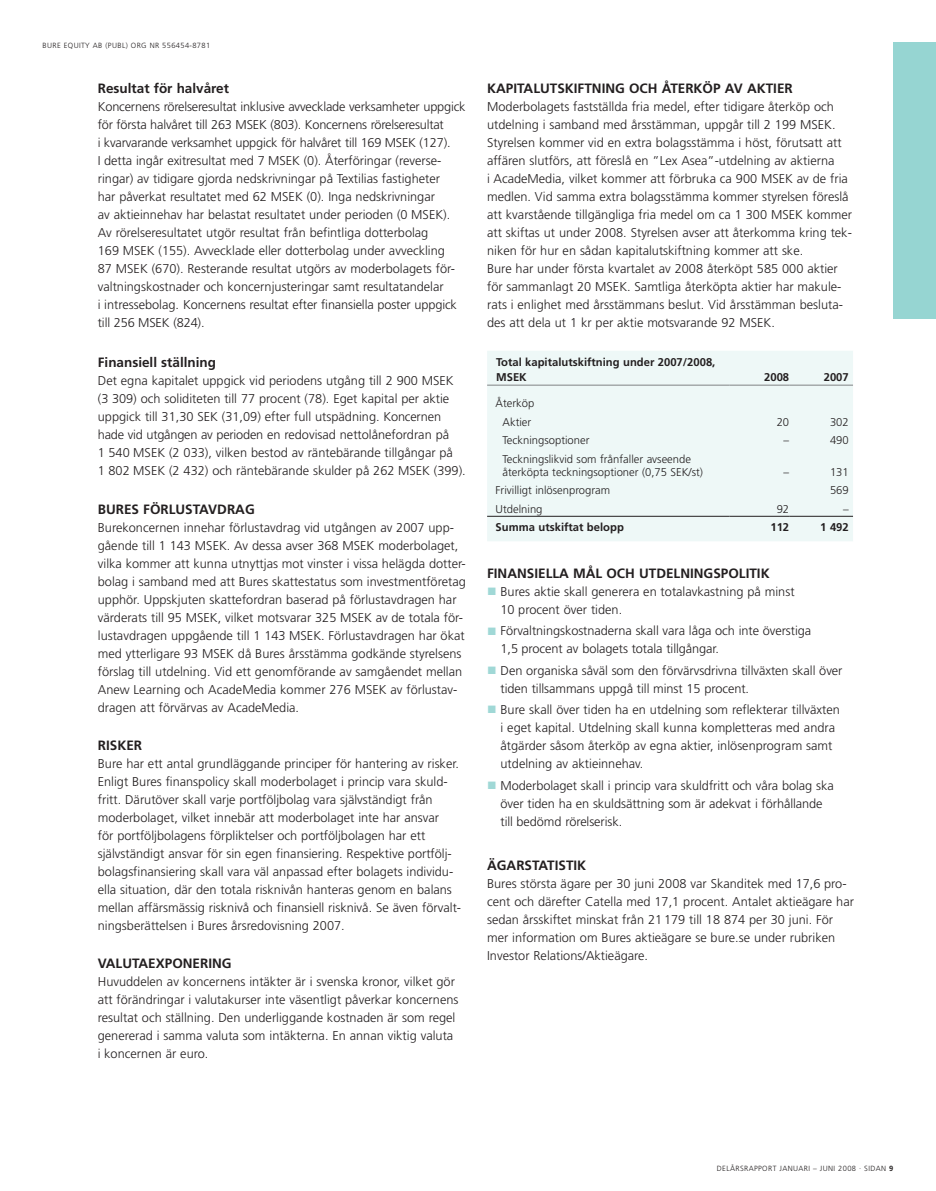
<style>
.page{position:relative;width:936px;height:1191px;background:#fff}
.page>*{position:absolute;margin:0;border:0;box-sizing:border-box;transform-origin:0 0}
.t1{font:700 13.5px "Frutiger LT Std";color:#231f20}
.t2{font:300 12.75px/18px "Frutiger LT Std";color:#231f20}
.t3{font:300 11.25px/18.5px "Frutiger LT Std";color:#231f20;text-align:center}
.t4{font:700 11.25px/15px "Frutiger LT Std";color:#231f20}
.t5{font:300 7.5px "Frutiger LT Std";letter-spacing:.05em;color:#231f20}
.s1{color:#a0d8d6}
.s2{font-weight:700}
</style>
<div class="page">
<div style="left:893px;top:43px;width:42px;height:276px;background:#96d5d2"></div>
<div style="left:487px;top:351px;width:366px;height:190px;background:#eef8f7"></div>
<hr style="left:487px;top:385px;width:242px;height:1px;background:#808285">
<hr style="left:729px;top:385px;width:60px;height:1px;background:#808285">
<hr style="left:789px;top:385px;width:64px;height:1px;background:#808285">
<hr style="left:487px;top:516px;width:242px;height:1px;background:#231f20">
<hr style="left:729px;top:516px;width:60px;height:1px;background:#231f20">
<hr style="left:789px;top:516px;width:64px;height:1px;background:#231f20">
<p class="t5" style="left:43px;top:43px;width:169px">BURE EQUITY AB (PUBL) ORG NR 556454-8781</p>
<p class="t1" style="left:98px;top:83px;width:133px">Resultat för halvåret</p>
<p class="t2" style="left:98px;top:98px;width:369px">Koncernens rörelseresultat inklusive avvecklade verksamheter upp gick för första halvåret till 263 MSEK (803). Koncernens rörelse resultat<br>i kvar varande verksamhet uppgick för halvåret till 169 MSEK (127).<br>I detta ingår exitresultat med 7 MSEK (0). Åter föringar (reverse&shy;ringar) av tidigare gjorda nedskrivningar på Textilias fastigheter<br>har påverkat resultatet med 62 MSEK (0). Inga nedskrivningar<br>av aktieinnehav har belastat resultatet under perioden (0 MSEK).<br>Av rörelseresultatet utgör resultat från befintliga dotter bolag<br>169 MSEK (155). Avvecklade eller dotterbolag under avveckling<br>87 MSEK (670). Resterande resultat utgörs av moder bolagets för&shy;valtningskostnader och koncernjusteringar samt resultatandelar<br>i intresse bolag. Koncernens resultat efter finansiella poster uppgick till 256 MSEK (824).</p>
<p class="t1" style="left:98px;top:357px;width:120px">Finansiell ställning</p>
<p class="t2" style="left:98px;top:373px;width:369px">Det egna kapitalet uppgick vid periodens utgång till 2 900 MSEK (3 309) och soliditeten till 77 procent (78). Eget kapital per aktie uppgick till 31,30 SEK (31,09) efter full utspädning. Koncernen hade vid utgången av perioden en redovisad netto lånefordran på<br>1 540 MSEK (2 033), vilken bestod av ränte bärande tillgångar på<br>1 802 MSEK (2 432) och räntebärande skulder på 262 MSEK (399).</p>
<p class="t1" style="left:98px;top:503px;width:158px">BURES FÖRLUSTAVDRAG</p>
<p class="t2" style="left:98px;top:519px;width:369px">Burekoncernen innehar förlustavdrag vid utgången av 2007 upp&shy;gående till 1 143 MSEK. Av dessa avser 368 MSEK moderbolaget, vilka kommer att kunna utnyttjas mot vinster i vissa helägda dotter&shy;bolag i samband med att Bures skattestatus som investment företag upphör. Uppskjuten skattefordran baserad på förlust avdragen har värderats till 95 MSEK, vilket motsvarar 325 MSEK av de totala för&shy;lustavdragen uppgående till 1 143 MSEK. Förlustavdragen har ökat med ytterligare 93 MSEK då Bures årsstämma godkände styrelsens förslag till utdelning. Vid ett genomförande av samgåendet mellan Anew Learning och AcadeMedia kommer 276 MSEK av förlustav&shy;dragen att förvärvas av AcadeMedia.</p>
<p class="t1" style="left:98px;top:740px;width:46px">RISKER</p>
<p class="t2" style="left:98px;top:755px;width:365px">Bure har ett antal grundläggande principer för hantering av risker.<br>Enligt Bures finanspolicy skall moderbolaget i princip vara skuld&shy;fritt. Därutöver skall varje portföljbolag vara själv ständigt från moderbolaget, vilket innebär att moderbolaget inte har ansvar<br>för portföljbolagens förpliktelser och portföljbolagen har ett<br>själv ständigt ansvar för sin egen finansiering. Respektive portfölj&shy;bolagsfinansiering skall vara väl anpassad efter bolagets individu&shy;ella situation, där den totala risknivån hanteras genom en balans mellan affärsmässig risknivå och finansiell risknivå. Se även förvalt&shy;ningsberättelsen i Bures årsredovisning 2007.</p>
<p class="t1" style="left:98px;top:958px;width:135px">VALUTAEXPONERING</p>
<p class="t2" style="left:98px;top:973px;width:362px">Huvuddelen av koncernens intäkter är i svenska kronor, vilket gör att förändringar i valutakurser inte väsentligt påverkar koncernens resultat och ställning. Den underliggande kostnaden är som regel genererad i samma valuta som intäkterna. En annan viktig valuta i koncernen är euro.</p>
<p class="t1" style="left:487px;top:83px;width:307px">KAPITALUTSKIFTNING OCH ÅTERKÖP AV AKTIER</p>
<p class="t2" style="left:487px;top:98px;width:366px">Moderbolagets fastställda fria medel, efter tidigare återköp och utdelning i samband med årsstämman, uppgår till 2 199 MSEK.<br>Styrelsen kommer vid en extra bolagsstämma i höst, förutsatt att affären slutförs, att föreslå en ”Lex Asea”-utdelning av aktierna<br>i AcadeMedia, vilket kommer att förbruka ca 900 MSEK av de fria medlen. Vid samma extra bolagsstämma kommer styrelsen föreslå att kvarstående tillgängliga fria medel om ca 1 300 MSEK kommer att skiftas ut under 2008. Styrelsen avser att återkomma kring tek&shy;niken för hur en sådan kapitalutskiftning kommer att ske.<br>Bure har under första kvartalet av 2008 återköpt 585 000 aktier för samman lagt 20 MSEK. Samtliga återköpta aktier har makule&shy;rats i enlighet med årsstämmans beslut. Vid årsstämman besluta&shy;des att dela ut 1 kr per aktie motsvarande 92 MSEK.</p>
<p class="t4" style="left:496px;top:355px;width:221px">Total kapitalutskiftning under 2007/2008,<br>MSEK</p>
<p class="t4" style="left:764px;top:370px;width:27px">2008</p>
<p class="t4" style="left:823px;top:370px;width:27px">2007</p>
<p class="t3" style="left:495px;top:395px;width:40px">Återköp<br>Aktier</p>
<p class="t3" style="left:776px;top:414px;width:14px">20</p>
<p class="t3" style="left:830px;top:414px;width:20px">302</p>
<p class="t3" style="left:502px;top:432px;width:88px">Teckningsoptioner</p>
<p class="t3" style="left:783px;top:432px;width:7px">–</p>
<p class="t3" style="left:830px;top:432px;width:20px">490</p>
<p class="t3" style="left:502px;top:453px;width:202px;line-height:12.8px;text-align:left">Teckningslikvid som frånfaller avseende återköpta teckningsoptioner (0,75 SEK/st)</p>
<p class="t3" style="left:783px;top:463px;width:7px">–</p>
<p class="t3" style="left:830px;top:463px;width:20px">131</p>
<p class="t3" style="left:495px;top:482px;width:116px">Frivilligt inlösenprogram</p>
<p class="t3" style="left:830px;top:482px;width:20px">569</p>
<p class="t3" style="left:495px;top:500px;width:48px">Utdelning</p>
<p class="t3" style="left:776px;top:500px;width:14px">92</p>
<p class="t3" style="left:843px;top:500px;width:7px">–</p>
<p class="t4" style="left:495px;top:520px;width:130px">Summa utskiftat belopp</p>
<p class="t4" style="left:770px;top:520px;width:20px">112</p>
<p class="t4" style="left:820px;top:520px;width:30px">1 492</p>
<p class="t1" style="left:487px;top:568px;width:284px">FINANSIELLA MÅL OCH UTDELNINGSPOLITIK</p>
<p class="t2" style="left:500px;top:583px;width:295px;text-indent:-13px"><span class="s1">■</span> Bures aktie skall generera en totalavkastning på minst<br>10 procent över tiden.</p>
<p class="t2" style="left:500px;top:623px;width:312px;text-indent:-13px"><span class="s1">■</span> Förvaltningskostnaderna skall vara låga och inte överstiga<br>1,5 procent av bolagets totala tillgångar.</p>
<p class="t2" style="left:500px;top:662px;width:343px;text-indent:-13px"><span class="s1">■</span> Den organiska såväl som den förvärvsdrivna tillväxten skall över tiden tillsammans uppgå till minst 15 procent.</p>
<p class="t2" style="left:500px;top:702px;width:341px;text-indent:-13px"><span class="s1">■</span> Bure skall över tiden ha en utdelning som reflekterar tillväxten i eget kapital. Utdelning skall kunna kompletteras med andra åtgärder såsom återköp av egna aktier, inlösenprogram samt utdelning av aktieinnehav.</p>
<p class="t2" style="left:500px;top:777px;width:334px;text-indent:-13px"><span class="s1">■</span> Moderbolaget skall i princip vara skuldfritt och våra bolag ska över tiden ha en skuldsättning som är adekvat i förhållande till bedömd rörelserisk.</p>
<p class="t1" style="left:487px;top:859px;width:101px">ÄGARSTATISTIK</p>
<p class="t2" style="left:487px;top:875px;width:368px">Bures största ägare per 30 juni 2008 var Skanditek med 17,6 pro&shy;cent och därefter Catella med 17,1 procent. Antalet aktie ägare har sedan årsskiftet minskat från 21 179 till 18 874 per 30 juni. För mer information om Bures aktieägare se bure.se under rubriken Investor Relations/Aktieägare.</p>
<p class="t5" style="left:716px;top:1165px;width:178px">DELÅRSRAPPORT JANUARI – JUNI 2008 · SIDAN <span class="s2">9</span></p>
</div>
